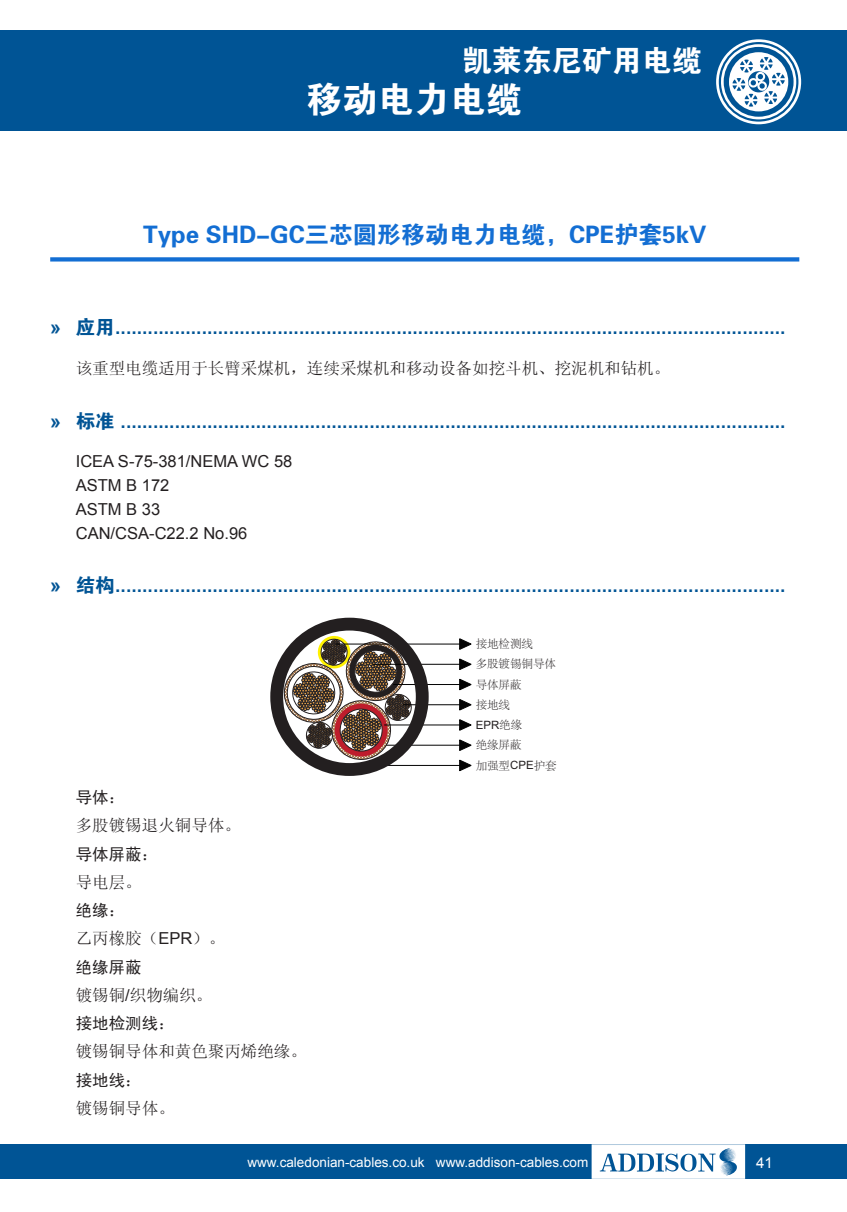
<style>
.page{position:relative;width:847px;height:1212px;background:#fff}
.page>*{position:absolute;margin:0;border:0;box-sizing:border-box;transform-origin:0 0}
.t1{font:36px "FZDHTK GBK1 0";color:#fff}
.t2{font:30px "FZDHTK GBK1 0";color:#fff}
.t3{font:24px "FZDHTK GBK1 0";color:#136ed3}
.t4{font:19.5px "FZDHTK GBK1 0";color:#005495}
.t5{font:16.5px "Sim Sun";color:#231f20}
.t6{font:16.5px/24px "Arial";color:#231f20}
.t7{font:16.5px "Sim Hei";color:#231f20}
.t8{font:15px "Arial";color:#fff}
.t9{font:13.5px "Arial";color:#fff}
.t10{font:11.4px "Adobe Song Std Light GBK EUC H";color:#231f20}
.t11{font:11.4px "Arial";color:#231f20}
.s1{font-family:"Arial";font-weight:700}
.s2{font-family:"Adobe Song Std Light GBK EUC H"}
.s3{font-family:"Arial"}
</style>
<div class="page">
<div style="left:0;top:31px;width:846px;height:100px;background:#005495"></div>
<div style="left:0;top:1145px;width:846px;height:34px;background:#005495"></div>
<div style="left:591px;top:1144px;width:153px;height:35px;background:#fff;border:2px solid #fff"></div>
<svg style="left:716px;top:39px;width:84px;height:85px"></svg>
<svg style="left:599px;top:1148px;width:138px;height:27px"></svg>
<svg style="left:50px;top:257px;width:749px;height:4px;background:#2378d6"></svg>
<svg style="left:283px;top:635px;width:128px;height:126px"></svg>
<svg style="left:459px;top:699px;width:12px;height:11px"></svg>
<hr style="left:403px;top:704px;width:60px;height:1px;background:#030303">
<svg style="left:459px;top:719px;width:12px;height:11px"></svg>
<hr style="left:384px;top:724px;width:79px;height:1px;background:#030303">
<svg style="left:459px;top:740px;width:12px;height:11px"></svg>
<hr style="left:386px;top:745px;width:77px;height:1px;background:#030303">
<svg style="left:459px;top:679px;width:12px;height:11px"></svg>
<hr style="left:393px;top:684px;width:70px;height:1px;background:#030303">
<svg style="left:459px;top:639px;width:12px;height:10px"></svg>
<hr style="left:335px;top:643px;width:128px;height:1px;background:#030303">
<svg style="left:459px;top:760px;width:12px;height:11px"></svg>
<hr style="left:381px;top:765px;width:82px;height:1px;background:#030303">
<svg style="left:459px;top:659px;width:12px;height:11px"></svg>
<hr style="left:372px;top:664px;width:91px;height:1px;background:#030303">
<div style="left:270px;top:618px;width:158px;height:158px;border:13px solid #231f20;border-radius:50%"></div>
<h2 class="t2" style="left:461px;top:45px;width:241px">凯莱东尼矿用电缆</h2>
<h1 class="t1" style="left:305px;top:80px;width:217px">移动电力电缆</h1>
<p class="t3" style="left:143px;top:221px;width:564px">Type SHD-GC三芯圆形移动电力电缆，CPE护套5kV</p>
<p class="t4" style="left:50px;top:317px;width:736px"><span class="s1">»</span> 应用............................................................................................................................</p>
<p class="t5" style="left:76px;top:359px;width:596px">该重型电缆适用于长臂采煤机，连续采煤机和移动设备如挖斗机、挖泥机和钻机。</p>
<p class="t4" style="left:50px;top:410px;width:736px"><span class="s1">»</span> 标准 ...........................................................................................................................</p>
<p class="t6" style="left:76px;top:449px;width:218px">ICEA S-75-381/NEMA WC 58<br>ASTM B 172<br>ASTM B 33<br>CAN/CSA-C22.2 No.96</p>
<p class="t4" style="left:50px;top:574px;width:736px"><span class="s1">»</span> 结构............................................................................................................................</p>
<p class="t10" style="left:475px;top:638px;width:59px">接地检测线</p>
<p class="t10" style="left:475px;top:658px;width:82px">多股镀锡铜导体</p>
<p class="t10" style="left:475px;top:678px;width:47px">导体屏蔽</p>
<p class="t10" style="left:475px;top:698px;width:36px">接地线</p>
<p class="t11" style="left:475px;top:717px;width:48px">EPR<span class="s2">绝缘</span></p>
<p class="t10" style="left:475px;top:739px;width:47px">绝缘屏蔽</p>
<p class="t7" style="left:76px;top:789px;width:51px">导体：</p>
<p class="t5" style="left:76px;top:817px;width:166px">多股镀锡退火铜导体。</p>
<p class="t7" style="left:76px;top:845px;width:84px">导体屏蔽：</p>
<p class="t5" style="left:76px;top:874px;width:67px">导电层。</p>
<p class="t7" style="left:76px;top:902px;width:51px">绝缘：</p>
<p class="t5" style="left:76px;top:930px;width:151px">乙丙橡胶（<span class="s3">EPR</span>）。</p>
<p class="t7" style="left:76px;top:958px;width:67px">绝缘屏蔽</p>
<p class="t5" style="left:76px;top:987px;width:138px">镀锡铜<span class="s3">/</span>织物编织。</p>
<p class="t7" style="left:76px;top:1015px;width:100px">接地检测线：</p>
<p class="t5" style="left:76px;top:1043px;width:232px">镀锡铜导体和黄色聚丙烯绝缘。</p>
<p class="t7" style="left:76px;top:1071px;width:67px">接地线：</p>
<p class="t5" style="left:76px;top:1100px;width:100px">镀锡铜导体。</p>
<p class="t10" style="left:475px;top:759px;width:82px">加强型<span class="s3">CPE</span>护套</p>
<p class="t9" style="left:247px;top:1153px;width:342px">www.caledonian-cables.co.uk www.addison-cables.com</p>
<p class="t8" style="left:755px;top:1153px;width:18px">41</p>
</div>
